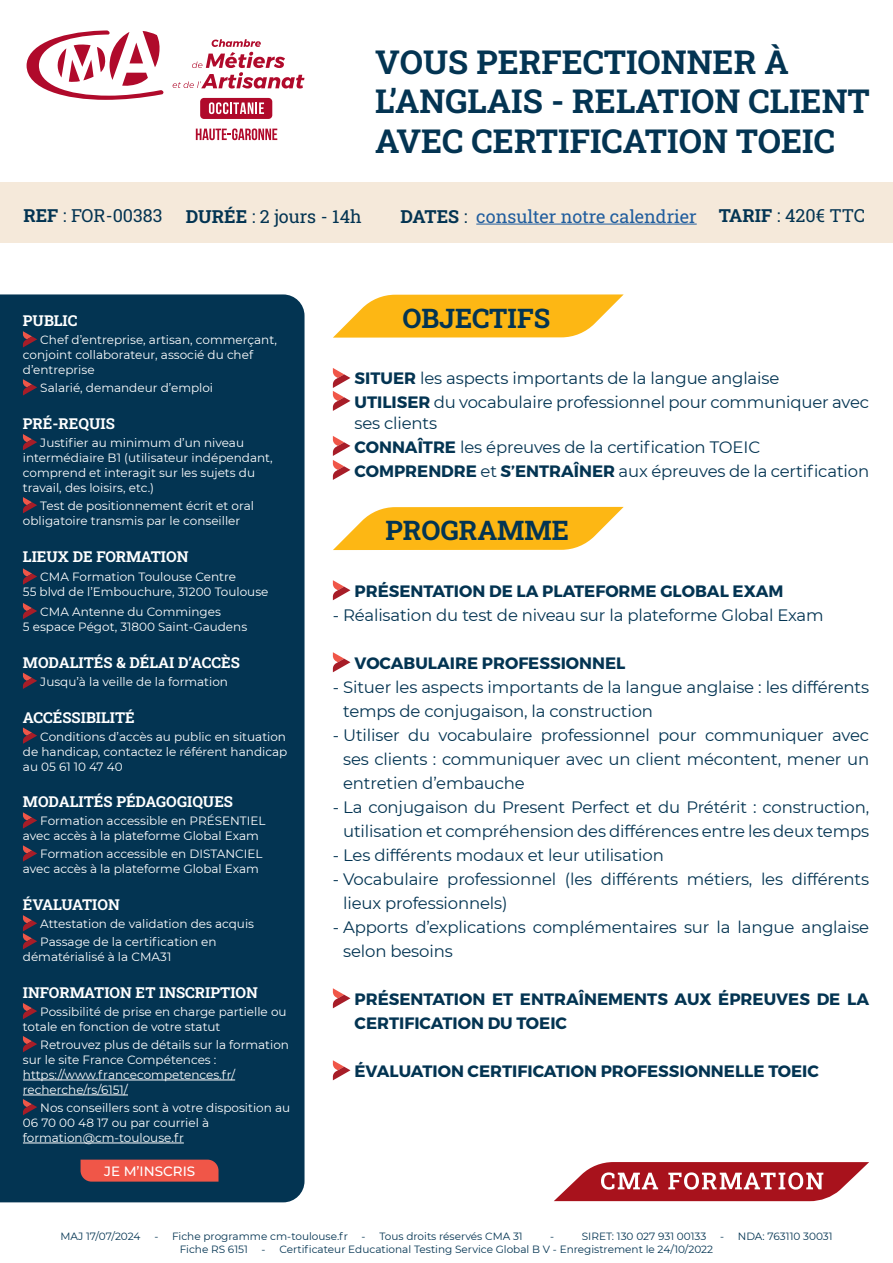
<style>
.page{position:relative;width:893px;height:1263px;background:#fff}
.page>*{position:absolute;margin:0;border:0;box-sizing:border-box;transform-origin:0 0}
.t1{font:700 33px/39.6px "Roboto Slab";color:#033452}
.t2{font:700 27px "Roboto Slab";color:#033452}
.t3{font:18px "Roboto Slab";color:#215e9e}
.t4{font:18px "Roboto Slab";color:#033452}
.t5{font:16.5px/24px "Montserrat";letter-spacing:-.01em;color:#033452}
.t6{font:700 16.5px/24px "Montserrat";color:#033452}
.t7{font:700 15px "Roboto Slab";color:#fff}
.t8{font:500 13.5px "Montserrat";color:#fff}
.t9{font:12px/15px "Montserrat";color:#fff}
.t10{font:10.5px "Montserrat";color:#033452}
.s1{font-weight:700}
.s2{font-weight:700;color:#033452}
.s3{color:#033452}
</style>
<div class="page">
<div style="left:0;top:183px;width:893px;height:60px;background:#f5e9da"></div>
<hr style="left:476px;top:224px;width:221px;height:1px;background:#215e9e">
<svg style="left:333px;top:294px;width:291px;height:44px"></svg>
<div style="left:0;top:294px;width:305px;height:908px;background:#033452"></div>
<svg style="left:23px;top:331px;width:14px;height:16px"></svg>
<svg style="left:23px;top:379px;width:14px;height:16px"></svg>
<svg style="left:27px;top:30px;width:137px;height:70px"></svg>
<div style="left:200px;top:98px;width:72px;height:21px;background:#b00a2b;border-radius:4px"></div>
<svg style="left:173px;top:39px;width:132px;height:50px"></svg>
<svg style="left:209px;top:102px;width:55px;height:12px"></svg>
<svg style="left:196px;top:128px;width:81px;height:12px"></svg>
<svg style="left:333px;top:368px;width:17px;height:43px"></svg>
<svg style="left:333px;top:436px;width:17px;height:44px"></svg>
<svg style="left:23px;top:812px;width:14px;height:16px"></svg>
<svg style="left:23px;top:845px;width:14px;height:16px"></svg>
<svg style="left:23px;top:434px;width:14px;height:16px"></svg>
<svg style="left:23px;top:497px;width:14px;height:16px"></svg>
<svg style="left:23px;top:915px;width:14px;height:34px"></svg>
<svg style="left:23px;top:727px;width:14px;height:17px"></svg>
<svg style="left:23px;top:673px;width:14px;height:16px"></svg>
<svg style="left:23px;top:568px;width:14px;height:17px"></svg>
<svg style="left:23px;top:603px;width:14px;height:16px"></svg>
<hr style="left:23px;top:1080px;width:212px;height:1px;background:#fff">
<hr style="left:23px;top:1095px;width:105px;height:1px;background:#fff">
<hr style="left:23px;top:1143px;width:161px;height:1px;background:#fff">
<svg style="left:23px;top:1003px;width:14px;height:16px"></svg>
<svg style="left:23px;top:1036px;width:14px;height:16px"></svg>
<svg style="left:23px;top:1099px;width:14px;height:16px"></svg>
<div style="left:81px;top:1159px;width:138px;height:22px;background:#f05648"></div>
<svg style="left:333px;top:580px;width:17px;height:20px"></svg>
<svg style="left:333px;top:652px;width:17px;height:20px"></svg>
<svg style="left:333px;top:988px;width:17px;height:20px"></svg>
<svg style="left:333px;top:1060px;width:17px;height:20px"></svg>
<svg style="left:333px;top:507px;width:291px;height:43px"></svg>
<svg style="left:554px;top:1162px;width:315px;height:39px"></svg>
<h1 class="t1" style="left:375px;top:41px;width:496px">VOUS PERFECTIONNER À<br>L’ANGLAIS - RELATION CLIENT<br>AVEC CERTIFICATION TOEIC</h1>
<h3 class="t4" style="left:23px;top:203px;width:141px"><span class="s1">REF</span> : FOR-00383</h3>
<h3 class="t4" style="left:186px;top:204px;width:177px"><span class="s1">DURÉE</span> : 2 jours - 14h</h3>
<h3 class="t3" style="left:401px;top:204px;width:466px"><span class="s2">DATES</span> <span class="s3">:</span> consulter notre calendrier <span class="s2">TARIF</span> <span class="s3">: 420€ TTC</span></h3>
<p class="t7" style="left:23px;top:311px;width:56px">PUBLIC</p>
<h2 class="t2" style="left:402px;top:299px;width:149px">OBJECTIFS</h2>
<p class="t9" style="left:23px;top:332px;width:255px;text-indent:17px">Chef d’entreprise, artisan, commerçant, conjoint collaborateur, associé du chef d’entreprise</p>
<p class="t9" style="left:40px;top:380px;width:174px">Salarié, demandeur d’emploi</p>
<h3 class="t5" style="left:355px;top:365px;width:516px"><span class="s1">SITUER</span> les aspects importants de la langue anglaise<br><span class="s1">UTILISER</span> du vocabulaire professionnel pour communiquer avec</h3>
<h3 class="t5" style="left:355px;top:410px;width:516px">ses clients<br><span class="s1">CONNAÎTRE</span> les épreuves de la certification TOEIC<br><span class="s1">COMPRENDRE</span> et <span class="s1">S’ENTRAÎNER</span> aux épreuves de la certification</h3>
<p class="t7" style="left:23px;top:413px;width:93px">PRÉ-REQUIS</p>
<p class="t9" style="left:23px;top:435px;width:251px;text-indent:17px">Justifier au minimum d’un niveau intermédiaire B1 (utilisateur indépendant, comprend et interagit sur les sujets du travail, des loisirs, etc.)</p>
<p class="t9" style="left:23px;top:498px;width:233px;text-indent:17px">Test de positionnement écrit et oral obligatoire transmis par le conseiller</p>
<h2 class="t2" style="left:385px;top:512px;width:185px">PROGRAMME</h2>
<p class="t7" style="left:23px;top:546px;width:167px">LIEUX DE FORMATION</p>
<p class="t9" style="left:23px;top:569px;width:247px;text-indent:17px">CMA Formation Toulouse Centre<br>55 blvd de l’Embouchure, 31200 Toulouse</p>
<p class="t9" style="left:23px;top:604px;width:226px;text-indent:17px">CMA Antenne du Comminges<br>5 espace Pégot, 31800 Saint-Gaudens</p>
<p class="t7" style="left:23px;top:652px;width:218px">MODALITÉS &amp; DÉLAI D’ACCÈS</p>
<p class="t9" style="left:40px;top:674px;width:189px">Jusqu’à la veille de la formation</p>
<p class="t7" style="left:23px;top:707px;width:113px">ACCÉSSIBILITÉ</p>
<p class="t9" style="left:23px;top:728px;width:266px;text-align:justify;text-indent:17px">Conditions d’accès au public en situation de handicap, contactez le référent handicap au 05 61 10 47 40</p>
<p class="t7" style="left:23px;top:792px;width:212px">MODALITÉS PÉDAGOGIQUES</p>
<p class="t9" style="left:23px;top:813px;width:244px;text-indent:17px">Formation accessible en PRÉSENTIEL avec accès à la plateforme Global Exam</p>
<p class="t9" style="left:23px;top:846px;width:241px;text-align:right">Formation accessible en DISTANCIEL avec accès à la plateforme Global Exam</p>
<p class="t7" style="left:23px;top:894px;width:98px">ÉVALUATION</p>
<p class="t9" style="left:40px;top:914px;width:215px;line-height:18px">Attestation de validation des acquis<br>Passage de la certification en</p>
<p class="t9" style="left:23px;top:949px;width:150px">dématérialisé à la CMA31</p>
<p class="t7" style="left:23px;top:982px;width:237px">INFORMATION ET INSCRIPTION</p>
<p class="t9" style="left:23px;top:1004px;width:265px;text-indent:17px">Possibilité de prise en charge partielle ou totale en fonction de votre statut</p>
<p class="t9" style="left:23px;top:1037px;width:268px;text-indent:17px">Retrouvez plus de détails sur la formation sur le site France Compétences : https://www.francecompetences.fr/ recherche/rs/6151/</p>
<p class="t9" style="left:23px;top:1100px;width:269px;text-indent:17px">Nos conseillers sont à votre disposition au<br>06 70 00 48 17 ou par courriel à formation@cm-toulouse.fr</p>
<p class="t8" style="left:104px;top:1162px;width:93px">JE M’INSCRIS</p>
<h3 class="t6" style="left:355px;top:579px;width:430px">PRÉSENTATION DE LA PLATEFORME GLOBAL EXAM</h3>
<h3 class="t5" style="left:333px;top:603px;width:492px">- Réalisation du test de niveau sur la plateforme Global Exam</h3>
<h3 class="t6" style="left:355px;top:651px;width:272px">VOCABULAIRE PROFESSIONNEL</h3>
<h3 class="t5" style="left:343px;top:675px;width:528px;text-indent:-10px">- Situer les aspects importants de la langue anglaise : les différents temps de conjugaison, la construction</h3>
<h3 class="t5" style="left:343px;top:723px;width:527px;text-align:justify;text-indent:-10px">- Utiliser du vocabulaire professionnel pour communiquer avec ses clients : communiquer avec un client mécontent, mener un entretien d’embauche</h3>
<h3 class="t5" style="left:333px;top:795px;width:538px;text-align:right">- La conjugaison du Present Perfect et du Prétérit : construction, utilisation et compréhension des différences entre les deux temps</h3>
<h3 class="t5" style="left:333px;top:843px;width:332px">- Les différents modaux et leur utilisation</h3>
<h3 class="t5" style="left:343px;top:867px;width:527px;text-indent:-10px">- Vocabulaire professionnel (les différents métiers, les différents lieux professionnels)</h3>
<h3 class="t5" style="left:343px;top:915px;width:527px;text-indent:-10px">- Apports d’explications complémentaires sur la langue anglaise selon besoins</h3>
<h3 class="t6" style="left:355px;top:987px;width:516px">PRÉSENTATION ET ENTRAÎNEMENTS AUX ÉPREUVES DE LA<br>CERTIFICATION DU TOEIC</h3>
<h3 class="t6" style="left:355px;top:1059px;width:466px">ÉVALUATION CERTIFICATION PROFESSIONNELLE TOEIC</h3>
<p class="t10" style="left:60px;top:1228px;width:82px">MAJ 17/07/2024</p>
<p class="t10" style="left:154px;top:1228px;width:195px">- Fiche programme cm-toulouse.fr</p>
<p class="t10" style="left:362px;top:1228px;width:163px">- Tous droits réservés CMA 31</p>
<p class="t10" style="left:550px;top:1228px;width:6px">-</p>
<p class="t10" style="left:582px;top:1228px;width:126px">SIRET: 130 027 931 00133</p>
<p class="t10" style="left:720px;top:1228px;width:114px">- NDA: 763110 30031</p>
<p class="t10" style="left:180px;top:1242px;width:70px">Fiche RS 6151</p>
<p class="t10" style="left:262px;top:1242px;width:453px">- Certificateur Educational Testing Service Global B V - Enregistrement le 24/10/2022</p>
</div>
